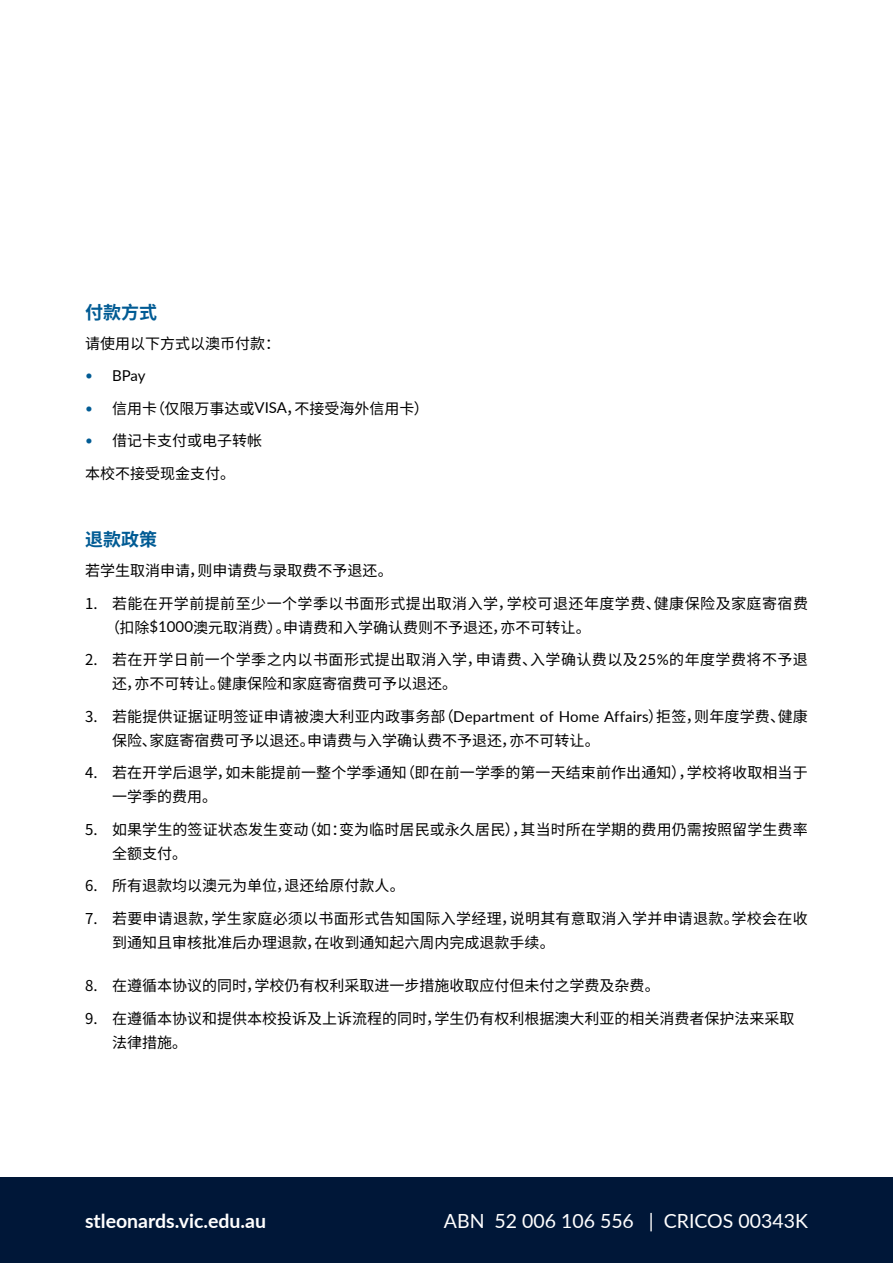
<style>
.page{position:relative;width:893px;height:1263px;background:#fff}
.page>*{position:absolute;margin:0;border:0;box-sizing:border-box;transform-origin:0 0}
.t1{font:19.5px "Lato";color:#fff}
.t2{font:700 19.5px "Lato";color:#fff}
.t3{font:700 18px "Noto Sans CJ Ksc";color:#005b94}
.t4{font:15px/24px "Noto Sans CJ Ksc";color:#000}
.t5{font:15px/24px "Noto Sans CJ Ksc";letter-spacing:.03em;color:#000}
.t6{font:15px/24px "Noto Sans CJ Ksc";letter-spacing:.02em;color:#000}
.t7{font:15px "Lato";color:#000}
.s1{font-size:13.5px;color:#005b94}
.s2{font-family:"Lato";font-size:13.5px;color:#005b94}
.s3{font-family:"Lato"}
</style>
<div class="page">
<div style="left:0;top:1178px;width:893px;height:85px;background:#001738"></div>
<p class="t3" style="left:85px;top:302px;width:73px">付款方式</p>
<p class="t4" style="left:85px;top:332px;width:196px">请使用以下方式以澳币付款：</p>
<p class="t7" style="left:85px;top:365px;width:62px"><span class="s1">•</span> BPay</p>
<p class="t4" style="left:85px;top:397px;width:345px"><span class="s2">•</span> 信用卡（仅限万事达或<span class="s3">VISA</span>，不接受海外信用卡）</p>
<p class="t4" style="left:85px;top:425px;width:179px;line-height:32.5px"><span class="s2">•</span> 借记卡支付或电子转帐本校不接受现金支付。</p>
<p class="t3" style="left:85px;top:530px;width:73px">退款政策</p>
<p class="t4" style="left:85px;top:559px;width:309px">若学生取消申请，则申请费与录取费不予退还。</p>
<p class="t5" style="left:105px;top:592px;width:704px;text-indent:-20px">1. 若能在开学前提前至少一个学季以书面形式提出取消入学，学校可退还年度学费、健康保险及家庭寄宿费（扣除<span class="s3">$1000</span>澳元取消费）。申请费和入学确认费则不予退还，亦不可转让。</p>
<p class="t5" style="left:112px;top:648px;width:697px;text-indent:-27px">2. 若在开学日前一个学季之内以书面形式提出取消入学，申请费、入学确认费以及<span class="s3">25%</span>的年度学费将不予退还，亦不可转让。健康保险和家庭寄宿费可予以退还。</p>
<p class="t4" style="left:112px;top:705px;width:697px;text-indent:-27px">3. 若能提供证据证明签证申请被澳大利亚内政事务部（<span class="s3">Department of Home Affairs</span>）拒签，则年度学费、健康保险、家庭寄宿费可予以退还。申请费与入学确认费不予退还，亦不可转让。</p>
<p class="t4" style="left:112px;top:761px;width:697px;text-indent:-27px">4. 若在开学后退学，如未能提前一整个学季通知（即在前一学季的第一天结束前作出通知），学校将收取相当于一学季的费用。</p>
<p class="t4" style="left:112px;top:818px;width:697px;text-indent:-27px">5. 如果学生的签证状态发生变动（如：变为临时居民或永久居民），其当时所在学期的费用仍需按照留学生费率全额支付。</p>
<p class="t4" style="left:85px;top:874px;width:321px">6. 所有退款均以澳元为单位，退还给原付款人。</p>
<p class="t6" style="left:112px;top:907px;width:697px;text-indent:-27px">7. 若要申请退款，学生家庭必须以书面形式告知国际入学经理，说明其有意取消入学并申请退款。学校会在收到通知且审核批准后办理退款，在收到通知起六周内完成退款手续。</p>
<p class="t4" style="left:85px;top:974px;width:576px">8. 在遵循本协议的同时，学校仍有权利采取进一步措施收取应付但未付之学费及杂费。</p>
<p class="t4" style="left:112px;top:1006px;width:684px;text-indent:-27px">9. 在遵循本协议和提供本校投诉及上诉流程的同时，学生仍有权利根据澳大利亚的相关消费者保护法来采取法律措施。</p>
<h1 class="t2" style="left:85px;top:1207px;width:183px">stleonards.vic.edu.au</h1>
<h1 class="t1" style="left:444px;top:1207px;width:365px">ABN 52 006 106 556 | CRICOS 00343K</h1>
</div>
